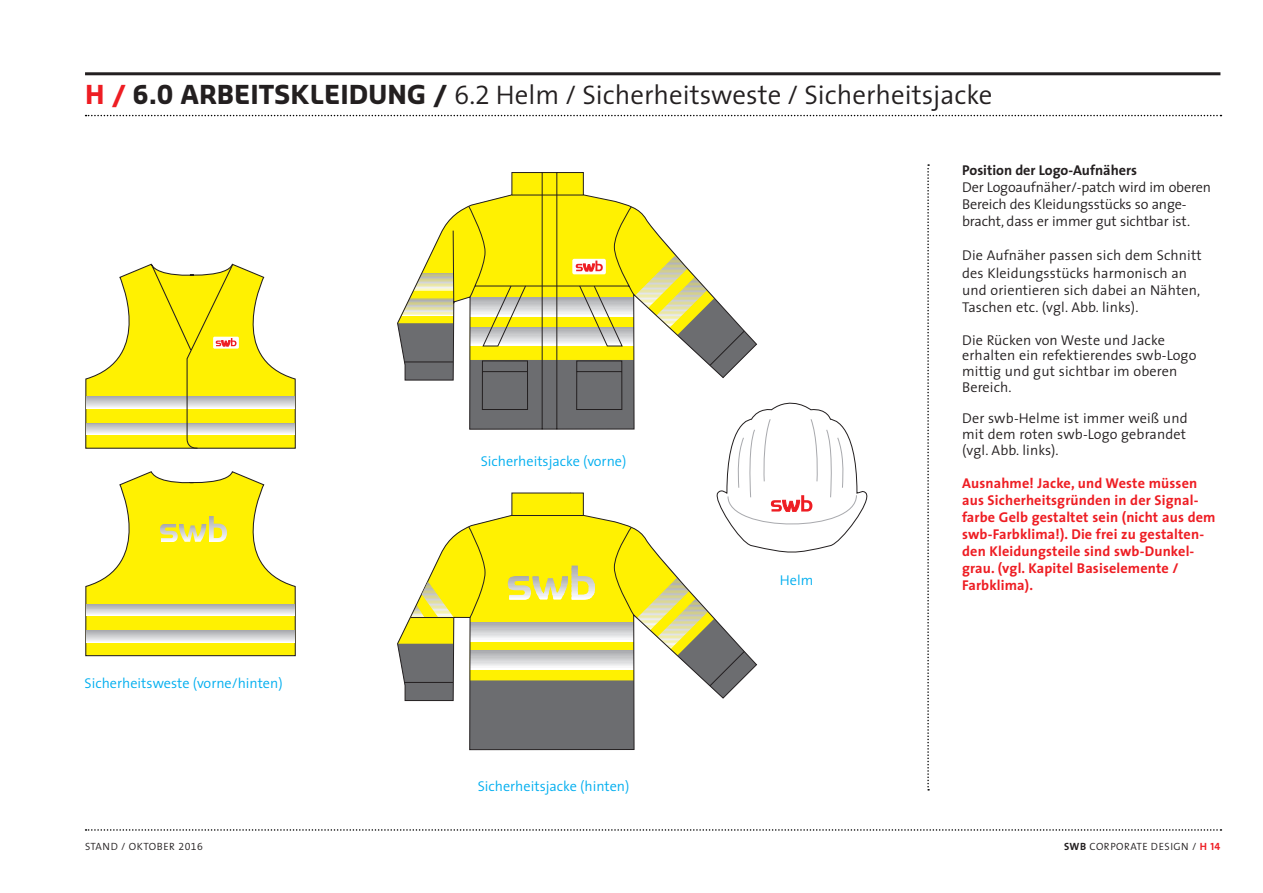
<style>
.page{position:relative;width:1263px;height:893px;background:#fff}
.page>*{position:absolute;margin:0;border:0;box-sizing:border-box;transform-origin:0 0}
.t1{font:300 27px "The Sans";color:#231f20}
.t2{font:300 14.25px/15.8px "The Sans";letter-spacing:.01em;color:#231f20}
.t3{font:700 14.25px/17.1px "The Sans";letter-spacing:.01em;color:#ee1d23}
.t4{font:300 14.25px/17.1px "The Sans";letter-spacing:-.01em;color:#231f20}
.t5{font:300 14.25px "The Sans";color:#00aeef}
.t6{font:700 14.25px "The Sans";color:#231f20}
.t7{font:300 10.5px "The Sans";letter-spacing:.05em;color:#231f20}
.s1{font-family:"Sansa Pro";font-weight:700;font-size:25.5px;color:#ee1d23}
.s2{font-family:"Sansa Pro";font-weight:700;font-size:25.5px}
.s3{font-family:"The Sans Semi Light Expert";font-weight:400}
.s4{font-weight:700}
.s5{font-weight:700;color:#ee1d23}
.s6{font-family:"The Sans Bold Caps";font-weight:400;color:#ee1d23}
</style>
<div class="page">
<svg style="left:86px;top:115px;width:1135px;height:1px"></svg>
<hr style="left:85px;top:72px;width:1135px;height:3px;background:#231f20">
<svg style="left:86px;top:829px;width:1135px;height:2px"></svg>
<svg style="left:927px;top:164px;width:2px;height:626px"></svg>
<svg style="left:85px;top:263px;width:211px;height:186px"></svg>
<svg style="left:85px;top:471px;width:211px;height:185px"></svg>
<svg style="left:397px;top:172px;width:360px;height:258px"></svg>
<svg style="left:468px;top:173px;width:239px;height:174px"></svg>
<svg style="left:397px;top:492px;width:360px;height:258px"></svg>
<svg style="left:468px;top:493px;width:240px;height:156px"></svg>
<hr style="left:532px;top:576px;width:36px;height:1px;background:#a8a9ad">
<hr style="left:532px;top:577px;width:36px;height:2px;background:#adaeb2">
<hr style="left:532px;top:579px;width:36px;height:1px;background:#b1b2b5">
<hr style="left:532px;top:580px;width:36px;height:1px;background:#b5b6ba">
<hr style="left:532px;top:581px;width:36px;height:1px;background:#babbbe">
<hr style="left:532px;top:582px;width:36px;height:2px;background:#bebfc2">
<hr style="left:532px;top:584px;width:36px;height:1px;background:#c3c4c7">
<hr style="left:532px;top:585px;width:36px;height:1px;background:#c8c9cb">
<hr style="left:532px;top:586px;width:36px;height:1px;background:#cccdcf">
<hr style="left:532px;top:587px;width:36px;height:1px;background:#d1d2d4">
<hr style="left:532px;top:588px;width:36px;height:2px;background:#d6d7d9">
<hr style="left:532px;top:590px;width:36px;height:1px;background:#dadbdd">
<hr style="left:532px;top:591px;width:36px;height:1px;background:#dfe0e2">
<hr style="left:532px;top:592px;width:36px;height:1px;background:#e4e5e7">
<hr style="left:532px;top:593px;width:36px;height:2px;background:#e9eaeb">
<hr style="left:532px;top:595px;width:36px;height:1px;background:#efeff0">
<hr style="left:532px;top:596px;width:36px;height:1px;background:#f4f5f5">
<hr style="left:532px;top:597px;width:36px;height:1px;background:#f9f9f9">
<hr style="left:532px;top:598px;width:36px;height:2px;background:#fff">
<svg style="left:411px;top:581px;width:42px;height:36px"></svg>
<hr style="left:411px;top:617px;width:43px;height:1px;background:#231f20">
<div style="left:710px;top:392px;width:182px;height:166px;background:#fff"></div>
<svg style="left:717px;top:403px;width:151px;height:150px"></svg>
<h1 class="t1" style="left:85px;top:72px;width:909px"><span class="s1">H /</span> <span class="s2">6.0 ARBEITSKLEIDUNG /</span> <span class="s3">6.2</span> Helm / Sicherheitsweste / Sicherheitsjacke</h1>
<p class="t5" style="left:85px;top:671px;width:200px">Sicherheitsweste (vorne/hinten)</p>
<p class="t5" style="left:481px;top:449px;width:147px">Sicherheitsjacke (vorne)</p>
<p class="t5" style="left:478px;top:774px;width:153px">Sicherheitsjacke (hinten)</p>
<p class="t5" style="left:780px;top:569px;width:35px">Helm</p>
<p class="t6" style="left:962px;top:158px;width:177px">Position der Logo-Aufnähers</p>
<p class="t4" style="left:962px;top:178px;width:250px">Der Logoaufnäher/-patch wird im oberen<br>Bereich des Kleidungsstücks so ange&shy;bracht, dass er immer gut sichtbar ist.</p>
<p class="t2" style="left:962px;top:247px;width:241px;line-height:17.1px">Die Aufnäher passen sich dem Schnitt des Kleidungsstücks harmonisch an und orientieren sich dabei an Nähten, Taschen etc. (vgl. Abb. links).</p>
<p class="t2" style="left:962px;top:331px;width:236px">Die Rücken von Weste und Jacke erhalten ein refektierendes swb-Logo mittig und gut sichtbar im oberen<br>Bereich.</p>
<p class="t2" style="left:962px;top:410px;width:227px;text-align:justify">Der swb-Helme ist immer weiß und mit dem roten swb-Logo gebrandet (vgl. Abb. links).</p>
<p class="t3" style="left:962px;top:474px;width:255px">Ausnahme! Jacke, und Weste müssen aus Sicherheitsgründen in der Signal&shy;farbe Gelb gestaltet sein (nicht aus dem swb-Farbklima!). Die frei zu gestalten&shy;den Kleidungsteile sind swb-Dunkel&shy;grau. (vgl. Kapitel Basiselemente / Farbklima).</p>
<p class="t7" style="left:85px;top:838px;width:119px">STAND / OKTOBER <span class="s3">2016</span></p>
<p class="t7" style="left:1064px;top:838px;width:158px"><span class="s4">SWB</span> CORPORATE DESIGN / <span class="s5">H</span> <span class="s6">14</span></p>
</div>
